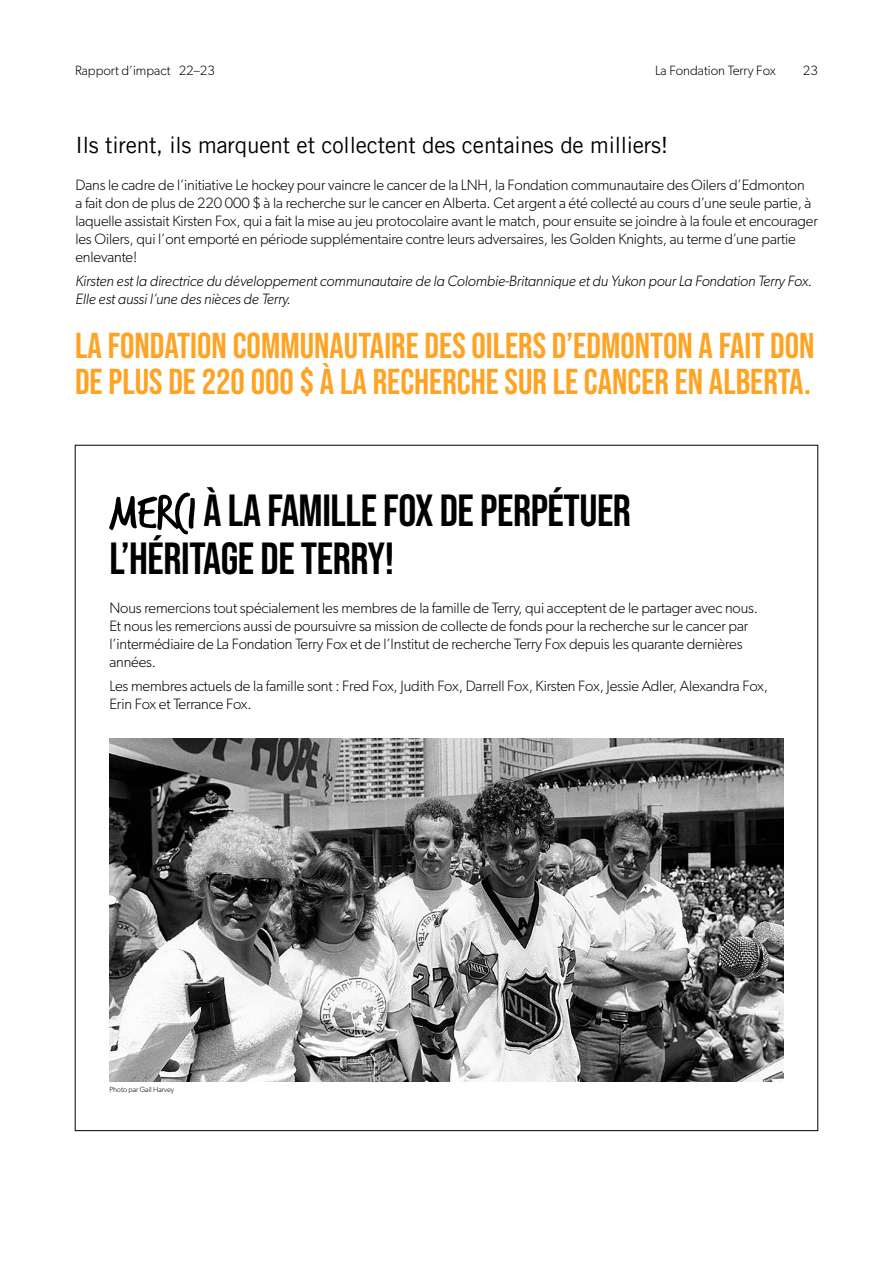
<style>
.page{position:relative;width:893px;height:1263px;background:#fff}
.page>*{position:absolute;margin:0;border:0;box-sizing:border-box;transform-origin:0 0}
.t1{font:45px/48px "Bebas Neue";letter-spacing:-.01em;color:#000}
.t2{font:36px/36px "Bebas Neue";color:#fea323}
.t3{font:22.5px "Trade Gothic LT Pro";letter-spacing:-.01em;color:#000}
.t4{font:300 15px/18px "Gibson";letter-spacing:-.01em;color:#000}
.t5{font:italic 300 15px/18px "Gibson";letter-spacing:-.01em;color:#000}
.t6{font:300 13.5px "Gibson";color:#000}
.t7{font:300 7.5px "Gibson";letter-spacing:-.01em;color:#000}
.s1{font-family:"Trash Hand";font-size:52.5px}
</style>
<div class="page">
<img style="left:109px;top:738px;width:675px;height:344px">
<p class="t6" style="left:75px;top:62px;width:141px">Rapport d’impact 22–23</p>
<p class="t6" style="left:655px;top:62px;width:122px">La Fondation Terry Fox</p>
<p class="t6" style="left:803px;top:62px;width:17px">23</p>
<h3 class="t3" style="left:75px;top:132px;width:594px">Ils tirent, ils marquent et collectent des centaines de milliers!</h3>
<p class="t4" style="left:75px;top:175px;width:744px">Dans le cadre de l’initiative Le hockey pour vaincre le cancer de la LNH, la Fondation communautaire des Oilers d’Edmonton<br>a fait don de plus de 220 000 $ à la recherche sur le cancer en Alberta. Cet argent a été collecté au cours d’une seule partie, à laquelle assistait Kirsten Fox, qui a fait la mise au jeu protocolaire avant le match, pour ensuite se joindre à la foule et encourager les Oilers, qui l’ont emporté en période supplémentaire contre leurs adversaires, les Golden Knights, au terme d’une partie enlevante!</p>
<p class="t5" style="left:75px;top:271px;width:738px">Kirsten est la directrice du développement communautaire de la Colombie-Britannique et du Yukon pour La Fondation Terry Fox.<br>Elle est aussi l’une des nièces de Terry.</p>
<h2 class="t2" style="left:75px;top:327px;width:741px">LA FONDATION COMMUNAUTAIRE DES OILERS D’EDMONTON A FAIT DON<br>DE PLUS DE 220 000 $ À LA RECHERCHE SUR LE CANCER EN ALBERTA.</h2>
<h1 class="t1" style="left:109px;top:486px;width:523px"><span class="s1">MERCI</span> À LA FAMILLE FOX DE PERPÉTUER<br>L’HÉRITAGE DE TERRY!</h1>
<p class="t4" style="left:109px;top:599px;width:650px">Nous remercions tout spécialement les membres de la famille de Terry, qui acceptent de le partager avec nous.<br>Et nous les remercions aussi de poursuivre sa mission de collecte de fonds pour la recherche sur le cancer par l’intermédiaire de La Fondation Terry Fox et de l’Institut de recherche Terry Fox depuis les quarante dernières années.</p>
<p class="t4" style="left:109px;top:677px;width:660px">Les membres actuels de la famille sont : Fred Fox, Judith Fox, Darrell Fox, Kirsten Fox, Jessie Adler, Alexandra Fox,<br>Erin Fox et Terrance Fox.</p>
<p class="t7" style="left:109px;top:1085px;width:66px">Photo par Gail Harvey</p>
</div>
